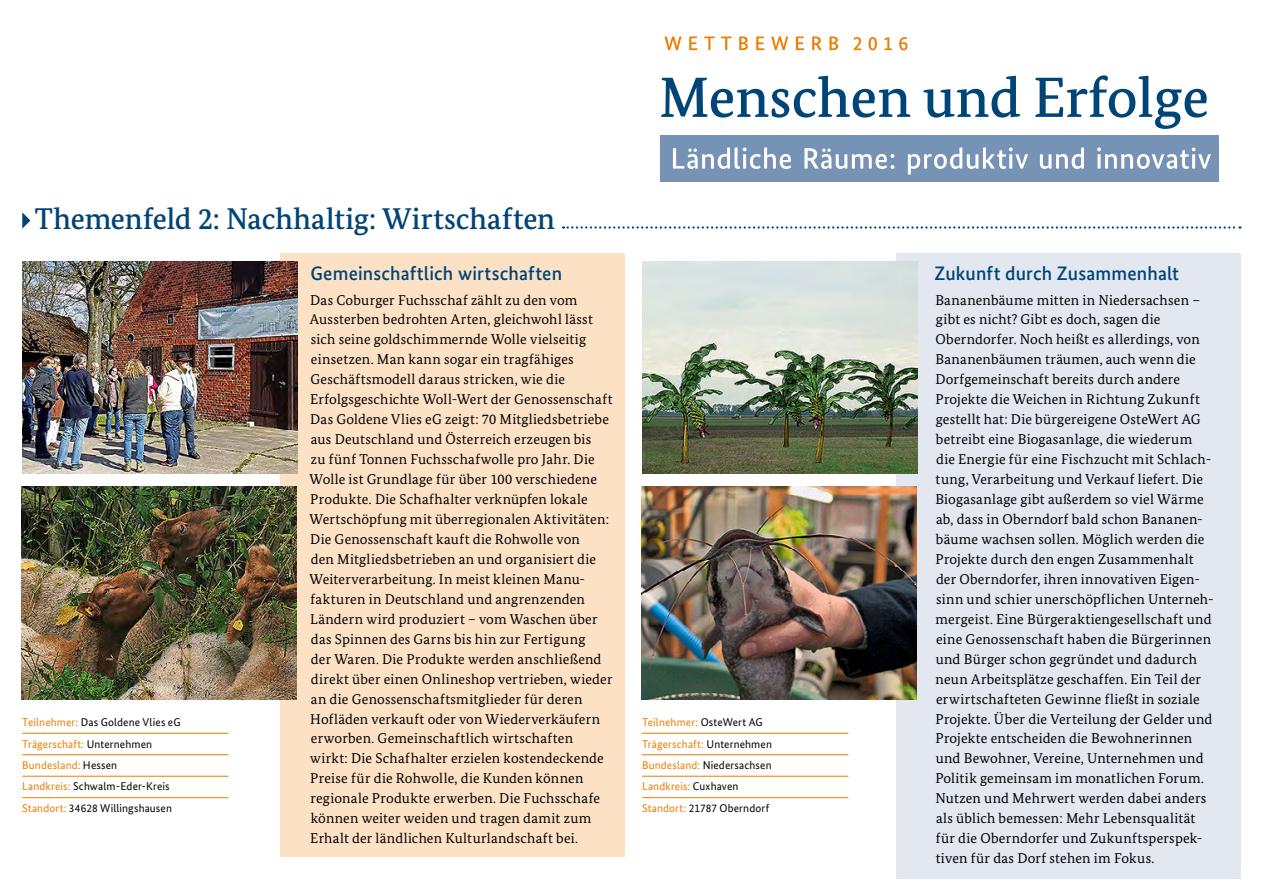
<style>
.page{position:relative;width:1263px;height:893px;background:#fff}
.page>*{position:absolute;margin:0;border:0;box-sizing:border-box;transform-origin:0 0}
.t1{font:500 30px "Bundes Serif";color:#004476}
.t2{font:500 19.5px "Bundes Sans";letter-spacing:.005em;color:#004476}
.t3{font:14.25px/20px "Bundes Serif";letter-spacing:.015em;color:#000}
.t4{font:11.25px/21.5px "Bundes Sans";letter-spacing:.015em;color:#000}
.s1{color:#ef7c00}
</style>
<div class="page">
<div style="left:281px;top:253px;width:344px;height:604px;background:#fde1c5"></div>
<div style="left:896px;top:253px;width:345px;height:625px;background:#e2e7f0"></div>
<svg style="left:664px;top:37px;width:243px;height:13px"></svg>
<div style="left:660px;top:135px;width:558px;height:46px;background:#7693b6"></div>
<svg style="left:673px;top:147px;width:538px;height:27px"></svg>
<svg style="left:661px;top:75px;width:546px;height:54px"></svg>
<svg style="left:22px;top:212px;width:8px;height:17px"></svg>
<svg style="left:563px;top:226px;width:677px;height:3px"></svg>
<img style="left:22px;top:261px;width:276px;height:213px">
<img style="left:21px;top:487px;width:276px;height:212px">
<hr style="left:22px;top:733px;width:207px;height:1px;background:#ef7c00">
<hr style="left:22px;top:754px;width:207px;height:1px;background:#ef7c00">
<hr style="left:22px;top:776px;width:207px;height:1px;background:#ef7c00">
<hr style="left:22px;top:797px;width:207px;height:1px;background:#ef7c00">
<img style="left:642px;top:261px;width:275px;height:213px">
<img style="left:641px;top:487px;width:275px;height:212px">
<hr style="left:642px;top:733px;width:206px;height:1px;background:#ef7c00">
<hr style="left:642px;top:754px;width:206px;height:1px;background:#ef7c00">
<hr style="left:642px;top:776px;width:206px;height:1px;background:#ef7c00">
<hr style="left:642px;top:797px;width:206px;height:1px;background:#ef7c00">
<h1 class="t1" style="left:35px;top:200px;width:522px">Themenfeld 2: Nachhaltig: Wirtschaften</h1>
<h2 class="t2" style="left:310px;top:261px;width:253px">Gemeinschaftlich wirtschaften</h2>
<p class="t3" style="left:310px;top:290px;width:304px">Das Coburger Fuchsschaf zählt zu den vom Aussterben bedrohten Arten, gleichwohl lässt sich seine goldschimmernde Wolle vielseitig einsetzen. Man kann sogar ein tragfähiges Geschäftsmodell daraus stricken, wie die Erfolgsgeschichte Woll-Wert der Genossenschaft Das Goldene Vlies eG zeigt: 70 Mitgliedsbetriebe aus Deutschland und Österreich erzeugen bis<br>zu fünf Tonnen Fuchsschafwolle pro Jahr. Die Wolle ist Grundlage für über 100 verschiedene Produkte. Die Schafhalter verknüpfen lokale Wertschöpfung mit überregionalen Aktivitäten:<br>Die Genossenschaft kauft die Rohwolle von<br>den Mitgliedsbetrieben an und organisiert die Weiterverarbeitung. In meist kleinen Manu&shy;fakturen in Deutschland und angrenzenden Ländern wird produziert – vom Waschen über das Spinnen des Garns bis hin zur Fertigung<br>der Waren. Die Produkte werden anschließend direkt über einen Onlineshop vertrieben, wieder an die Genossenschaftsmitglieder für deren Hofläden verkauft oder von Wiederverkäufern erworben. Gemeinschaftlich wirtschaften wirkt: Die Schafhalter erzielen kostendeckende Preise für die Rohwolle, die Kunden können regionale Produkte erwerben. Die Fuchsschafe können weiter weiden und tragen damit zum Erhalt der ländlichen Kulturlandschaft bei.</p>
<p class="t4" style="left:22px;top:711px;width:160px"><span class="s1">Teilnehmer:</span> Das Goldene Vlies eG<br><span class="s1">Trägerschaft:</span> Unternehmen<br><span class="s1">Bundesland:</span> Hessen<br><span class="s1">Landkreis:</span> Schwalm-Eder-Kreis<br><span class="s1">Standort:</span> 34628 Willingshausen</p>
<p class="t4" style="left:642px;top:711px;width:131px"><span class="s1">Teilnehmer:</span> OsteWert AG<br><span class="s1">Trägerschaft:</span> Unternehmen<br><span class="s1">Bundesland:</span> Niedersachsen<br><span class="s1">Landkreis:</span> Cuxhaven<br><span class="s1">Standort:</span> 21787 Oberndorf</p>
<h2 class="t2" style="left:934px;top:261px;width:246px">Zukunft durch Zusammenhalt</h2>
<p class="t3" style="left:935px;top:290px;width:280px">Bananenbäume mitten in Niedersachsen – gibt es nicht? Gibt es doch, sagen die Oberndorfer. Noch heißt es allerdings, von Bananenbäumen träumen, auch wenn die Dorfgemeinschaft bereits durch andere Projekte die Weichen in Richtung Zukunft gestellt hat: Die bürgereigene OsteWert AG betreibt eine Biogasanlage, die wiederum die Energie für eine Fischzucht mit Schlach&shy;tung, Verarbeitung und Verkauf liefert. Die Biogasanlage gibt außerdem so viel Wärme ab, dass in Oberndorf bald schon Bananen&shy;bäume wachsen sollen. Möglich werden die Projekte durch den engen Zusammenhalt der Oberndorfer, ihren innovativen Eigen&shy;sinn und schier unerschöpflichen Unterneh&shy;mergeist. Eine Bürgeraktiengesellschaft und eine Genossenschaft haben die Bürgerinnen und Bürger schon gegründet und dadurch neun Arbeitsplätze geschaffen. Ein Teil der erwirtschafteten Gewinne fließt in soziale Projekte. Über die Verteilung der Gelder und Projekte entscheiden die Bewohnerinnen und Bewohner, Vereine, Unternehmen und Politik gemeinsam im monatlichen Forum.<br>Nutzen und Mehrwert werden dabei anders als üblich bemessen: Mehr Lebensqualität für die Oberndorfer und Zukunftsperspek&shy;tiven für das Dorf stehen im Fokus.</p>
</div>
